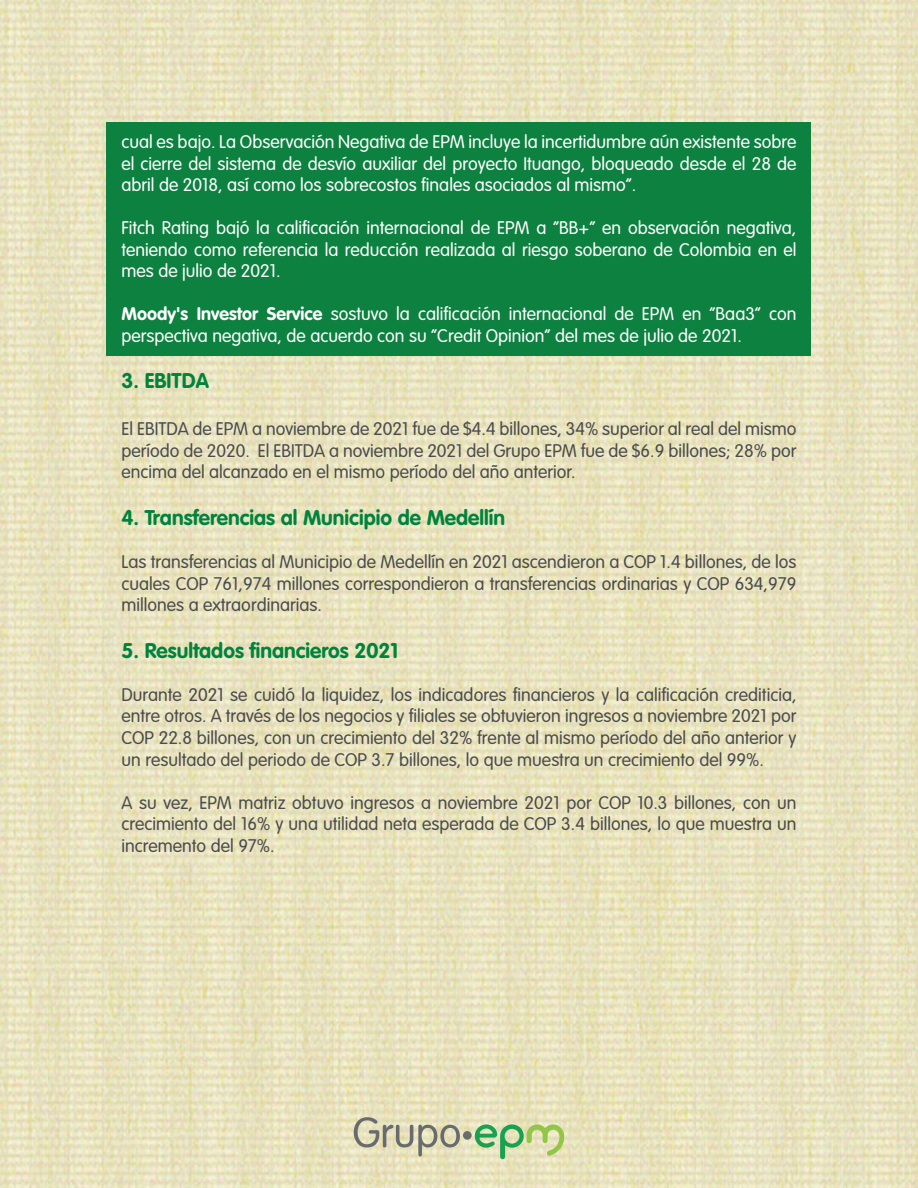
<style>
.page{position:relative;width:918px;height:1188px;background:#fff}
.page>*{position:absolute;margin:0;border:0;box-sizing:border-box;transform-origin:0 0}
.t1{font:700 21px "VAG Rounded Std";color:#00833d}
.t2{font:300 18px/21.6px "VAG Rounded Std";color:#4b4c4d;text-align:justify}
.t3{font:300 18px/21.6px "VAG Rounded Std";color:#fff;text-align:justify}
.s1{font-weight:700}
</style>
<div class="page">
<img style="left:0;top:0;width:918px;height:1188px">
<div style="left:107px;top:122px;width:704px;height:234px;background:#0d8140"></div>
<svg style="left:354px;top:1117px;width:106px;height:39px;background:#c8c5a9"></svg>
<svg style="left:475px;top:1124px;width:89px;height:35px;background:#b2d197"></svg>
<div style="left:463px;top:1131px;width:9px;height:9px;background:#686c6d;border-radius:50%"></div>
<p class="t3" style="left:122px;top:132px;width:677px">cual es bajo. La Observación Negativa de EPM incluye la incertidumbre aún existente sobre el cierre del sistema de desvío auxiliar del proyecto Ituango, bloqueado desde el 28 de abril de 2018, así como los sobrecostos finales asociados al mismo”.</p>
<p class="t3" style="left:122px;top:218px;width:677px">Fitch Rating bajó la calificación internacional de EPM a “BB+” en observación negativa, teniendo como referencia la reducción realizada al riesgo soberano de Colombia en el mes de julio de 2021.</p>
<p class="t3" style="left:122px;top:304px;width:676px"><span class="s1">Moody's Investor Service</span> sostuvo la calificación internacional de EPM en “Baa3” con perspectiva negativa, de acuerdo con su “Credit Opinion” del mes de julio de 2021.</p>
<p class="t1" style="left:122px;top:369px;width:89px">3. EBITDA</p>
<p class="t2" style="left:122px;top:419px;width:677px">El EBITDA de EPM a noviembre de 2021 fue de $4.4 billones, 34% superior al real del mismo período de 2020. El EBITDA a noviembre 2021 del Grupo EPM fue de $6.9 billones; 28% por encima del alcanzado en el mismo período del año anterior.</p>
<p class="t1" style="left:122px;top:505px;width:385px">4. Transferencias al Municipio de Medellín</p>
<p class="t2" style="left:122px;top:552px;width:676px">Las transferencias al Municipio de Medellín en 2021 ascendieron a COP 1.4 billones, de los cuales COP 761,974 millones correspondieron a transferencias ordinarias y COP 634,979 millones a extraordinarias.</p>
<p class="t1" style="left:122px;top:638px;width:278px">5. Resultados financieros 2021</p>
<p class="t2" style="left:122px;top:684px;width:677px">Durante 2021 se cuidó la liquidez, los indicadores financieros y la calificación crediticia, entre otros. A través de los negocios y filiales se obtuvieron ingresos a noviembre 2021 por COP 22.8 billones, con un crecimiento del 32% frente al mismo período del año anterior y un resultado del periodo de COP 3.7 billones, lo que muestra un crecimiento del 99%.</p>
<p class="t2" style="left:122px;top:792px;width:677px">A su vez, EPM matriz obtuvo ingresos a noviembre 2021 por COP 10.3 billones, con un crecimiento del 16% y una utilidad neta esperada de COP 3.4 billones, lo que muestra un incremento del 97%.</p>
</div>
